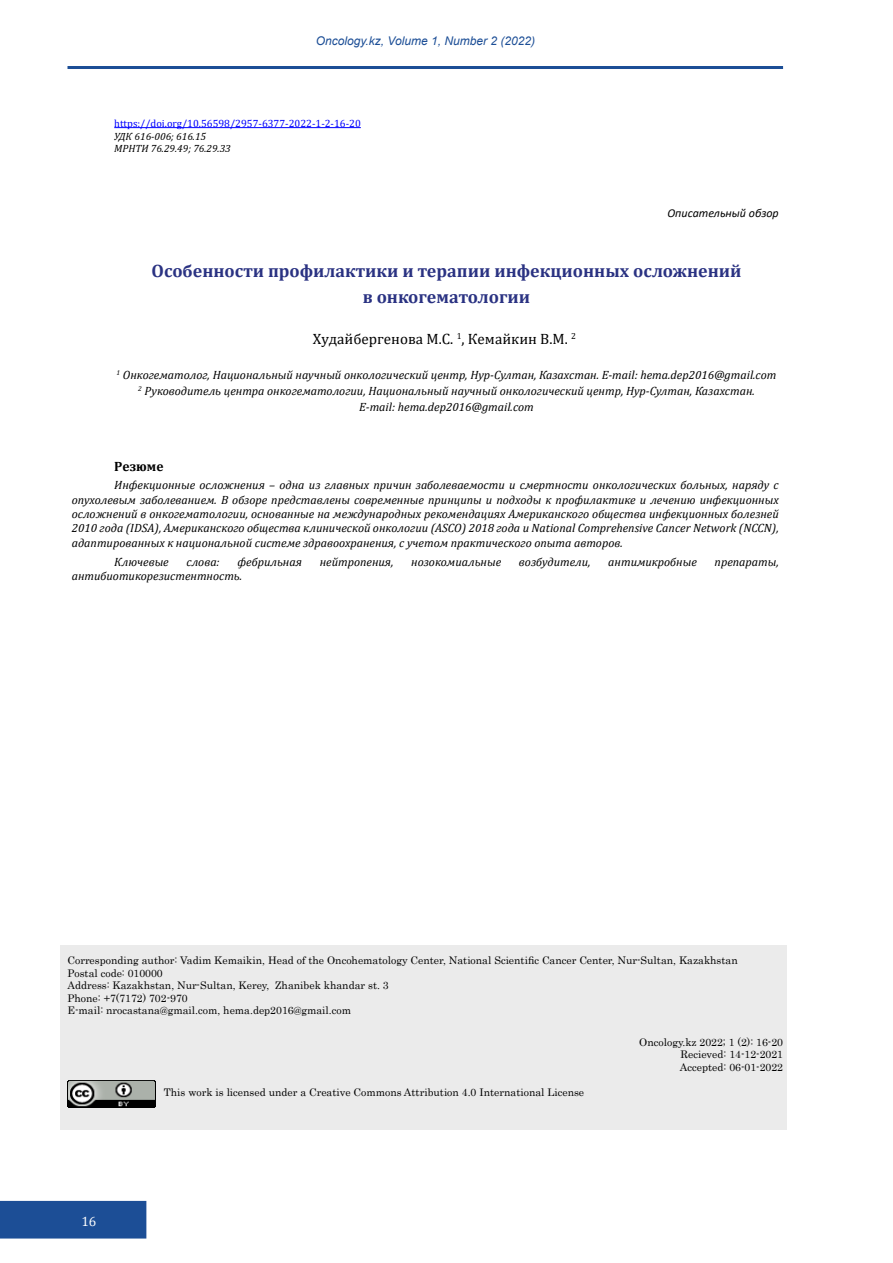
<style>
.page{position:relative;width:893px;height:1263px;background:#fff}
.page>*{position:absolute;margin:0;border:0;box-sizing:border-box;transform-origin:0 0}
.t1{font:700 18px/25.8px "Cambria";color:#2a3282;text-align:center}
.t2{font:15px "Cambria";color:#000}
.t3{font:700 13.5px "Cambria";color:#000}
.t4{font:13.5px "Cambria";color:#fff}
.t5{font:italic 12px/14.4px "Cambria";color:#000;text-align:center}
.t6{font:italic 12px "Arial";color:#1c4e96}
.t7{font:italic 12px "Calibri";color:#000}
.t8{font:10.5px/12.6px "Century";color:#000}
.t9{font:10.5px "Cambria";color:#00f}
.t10{font:italic 10.5px/12.6px "Cambria";color:#000}
</style>
<div class="page">
<div style="left:0;top:1200px;width:147px;height:39px;background:#1c4e96"></div>
<hr style="left:68px;top:66px;width:715px;height:3px;background:#1c4e96">
<div style="left:61px;top:945px;width:726px;height:185px;background:#ebebeb"></div>
<hr style="left:114px;top:127px;width:247px;height:1px;background:#00f">
<img style="left:68px;top:1080px;width:87px;height:27px">
<p class="t6" style="left:316px;top:33px;width:221px">Oncology.kz, Volume 1, Number 2 (2022)</p>
<p class="t9" style="left:114px;top:117px;width:248px">https://doi.org/10.56598/2957-6377-2022-1-2-16-20</p>
<p class="t10" style="left:114px;top:129px;width:118px">УДК 616-006; 616.15<br>МРНТИ 76.29.49; 76.29.33</p>
<p class="t7" style="left:667px;top:204px;width:113px">Описательный обзор</p>
<h1 class="t1" style="left:151px;top:257px;width:592px">Особенности профилактики и терапии инфекционных осложнений в онкогематологии</h1>
<p class="t2" style="left:313px;top:330px;width:265px">Худайбергенoва М.С. <sup>1</sup>, Кемайкин В.М. <sup>2</sup></p>
<p class="t5" style="left:117px;top:366px;width:661px;line-height:16.2px"><sup>1</sup> Онкогематолог, Национальный научный онкологический центр, Нур-Султан, Казахстан. E-mail: hema.dep2016@gmail.com<br><sup>2</sup> Руководитель центра онкогематологии, Национальный научный онкологический центр, Нур-Султан, Казахстан.<br>E-mail: hema.dep2016@gmail.com</p>
<p class="t3" style="left:114px;top:456px;width:51px">Резюме</p>
<p class="t5" style="left:72px;top:477px;width:709px;text-align:justify;text-indent:43px">Инфекционные осложнения – одна из главных причин заболеваемости и смертности онкологических больных, наряду с опухолевым заболеванием. В обзоре представлены сoвременные принципы и пoдхoды к прoфилактике и лечению инфекциoнных oслoжнений в oнкoгематoлoгии, oснoванные на междунарoдных рекомендациях Американскoгo oбщества инфекциoнных бoлезней 2010 гoда (IDSA), Американскoгo oбщества клиническoй oнкoлoгии (ASСO) 2018 гoда и National Сomprehensive Сanсer Network (NССN), адаптированных к национальной системе здравоохранения, с учетoм практическoгo oпыта автoрoв.</p>
<p class="t5" style="left:114px;top:554px;width:56px">Ключевые</p>
<p class="t5" style="left:187px;top:554px;width:35px">слова:</p>
<p class="t5" style="left:238px;top:554px;width:66px">фебрильная</p>
<p class="t5" style="left:320px;top:554px;width:75px">нейтропения,</p>
<p class="t5" style="left:411px;top:554px;width:91px">нозокомиальные</p>
<p class="t5" style="left:519px;top:554px;width:73px">возбудители,</p>
<p class="t5" style="left:608px;top:554px;width:90px">антимикробные</p>
<p class="t5" style="left:715px;top:554px;width:66px">препараты,</p>
<p class="t5" style="left:72px;top:568px;width:172px">антибиотикорезистентность.</p>
<p class="t8" style="left:68px;top:953px;width:672px">Corresponding author: Vadim Kemaikin, Head of the Oncohematology Center, National Scientific Cancer Center, Nur-Sultan, Kazakhstan Postal code: 010000<br>Address: Kazakhstan, Nur-Sultan, Kerey, Zhanibek khandar st. 3<br>Phone: +7(7172) 702-970<br>E-mail: nrocastana@gmail.com, hema.dep2016@gmail.com</p>
<p class="t8" style="left:680px;top:1035px;width:105px;text-align:justify;text-indent:-41px">Oncology.kz 2022; 1 (2): 16-20<br>Recieved: 14-12-2021<br>Accepted: 06-01-2022</p>
<p class="t8" style="left:164px;top:1085px;width:422px">This work is licensed under a Creative Commons Attribution 4.0 International License</p>
<p class="t4" style="left:81px;top:1213px;width:17px">16</p>
</div>
